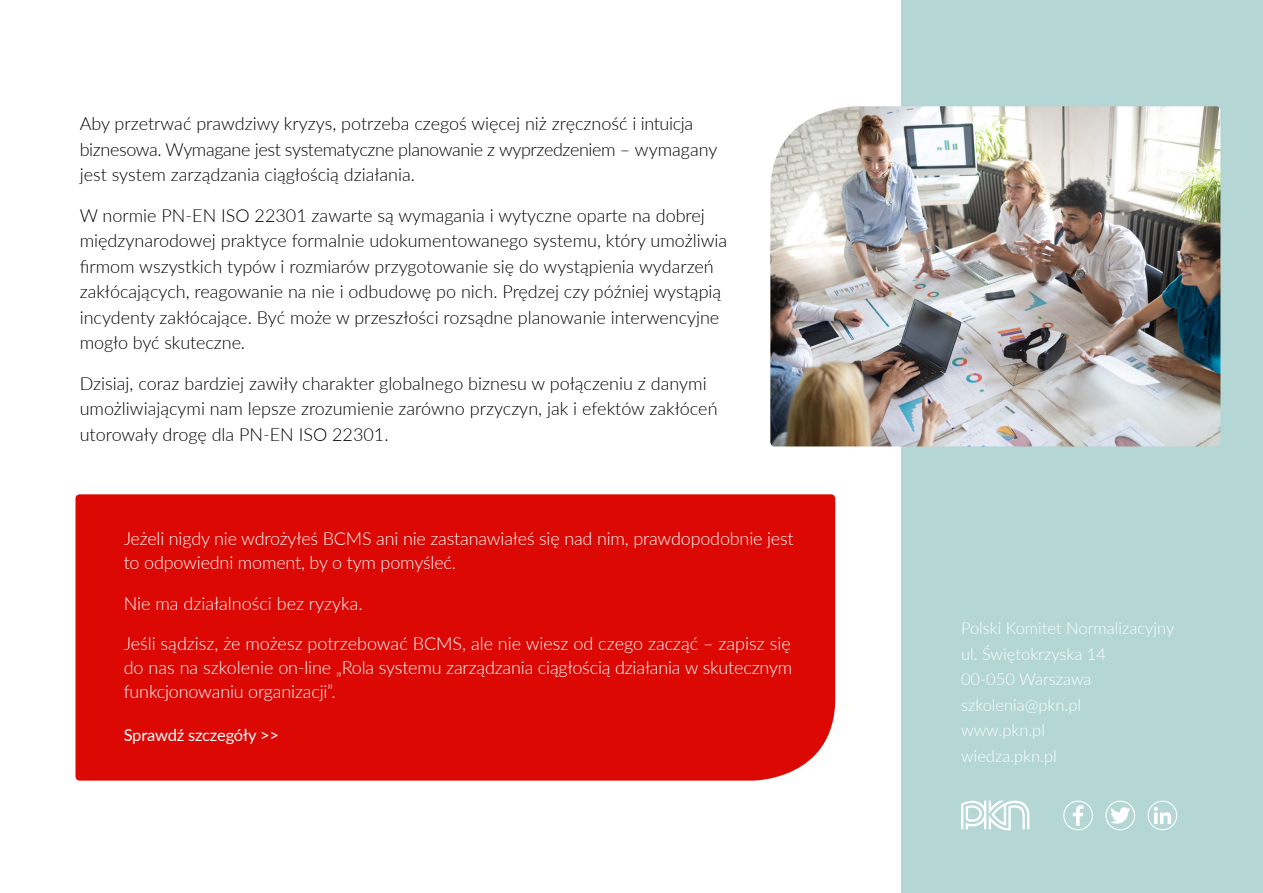
<style>
.page{position:relative;width:1263px;height:893px;background:#fff}
.page>*{position:absolute;margin:0;border:0;box-sizing:border-box;transform-origin:0 0}
.t1{font:300 18px/25.5px "Lato";color:#000}
.t2{font:300 18px/24px "Lato";letter-spacing:-.01em;color:#fff}
.t3{font:300 16.5px "Lato";color:#fff}
.t4{font:16.5px "Lato";letter-spacing:-.01em;color:#fff}
</style>
<div class="page">
<div style="left:75px;top:494px;width:760px;height:287px;background:#dc0804"></div>
<div style="left:901px;top:0;width:362px;height:893px;background:#b4d6d5"></div>
<svg style="left:961px;top:801px;width:68px;height:29px"></svg>
<div style="left:1063px;top:801px;width:30px;height:29px;border:1px solid #fff;border-radius:50%"></div>
<svg style="left:1073px;top:805px;width:10px;height:21px"></svg>
<div style="left:1147px;top:801px;width:30px;height:29px;border:1px solid #fff;border-radius:50%"></div>
<svg style="left:1154px;top:807px;width:17px;height:17px"></svg>
<div style="left:1105px;top:801px;width:30px;height:29px;border:1px solid #fff;border-radius:50%"></div>
<svg style="left:1111px;top:807px;width:19px;height:17px"></svg>
<img style="left:770px;top:106px;width:450px;height:340px">
<p class="t1" style="left:80px;top:110px;width:639px">Aby przetrwać prawdziwy kryzys, potrzeba czegoś więcej niż zręczność i intuicja biznesowa. Wymagane jest systematyczne planowanie z wyprzedzeniem – wymagany jest system zarządzania ciągłością działania.</p>
<p class="t1" style="left:80px;top:202px;width:649px">W normie PN-EN ISO 22301 zawarte są wymagania i wytyczne oparte na dobrej międzynarodowej praktyce formalnie udokumentowanego systemu, który umożliwia firmom wszystkich typów i rozmiarów przygotowanie się do wystąpienia wydarzeń zakłócających, reagowanie na nie i odbudowę po nich. Prędzej czy później wystąpią incydenty zakłócające. Być może w przeszłości rozsądne planowanie interwencyjne mogło być skuteczne.</p>
<p class="t1" style="left:80px;top:370px;width:639px">Dzisiaj, coraz bardziej zawiły charakter globalnego biznesu w połączeniu z danymi umożliwiającymi nam lepsze zrozumienie zarówno przyczyn, jak i efektów zakłóceń utorowały drogę dla PN-EN ISO 22301.</p>
<p class="t2" style="left:124px;top:526px;width:671px">Jeżeli nigdy nie wdrożyłeś BCMS ani nie zastanawiałeś się nad nim, prawdopodobnie jest to odpowiedni moment, by o tym pomyśleć.</p>
<p class="t2" style="left:124px;top:591px;width:241px">Nie ma działalności bez ryzyka.</p>
<p class="t2" style="left:124px;top:631px;width:670px;text-align:justify">Jeśli sądzisz, że możesz potrzebować BCMS, ale nie wiesz od czego zacząć – zapisz się do nas na szkolenie on-line „Rola systemu zarządzania ciągłością działania w skutecznym funkcjonowaniu organizacji”.</p>
<p class="t4" style="left:124px;top:724px;width:157px">Sprawdź szczegóły &gt;&gt;</p>
<p class="t3" style="left:961px;top:617px;width:215px">Polski Komitet Normalizacyjny</p>
<p class="t3" style="left:961px;top:642px;width:146px">ul. Świętokrzyska 14</p>
<p class="t3" style="left:961px;top:668px;width:132px">00-050 Warszawa</p>
<p class="t3" style="left:961px;top:693px;width:122px">szkolenia@pkn.pl</p>
<p class="t3" style="left:961px;top:719px;width:85px">www.pkn.pl</p>
<p class="t3" style="left:961px;top:744px;width:97px">wiedza.pkn.pl</p>
</div>
